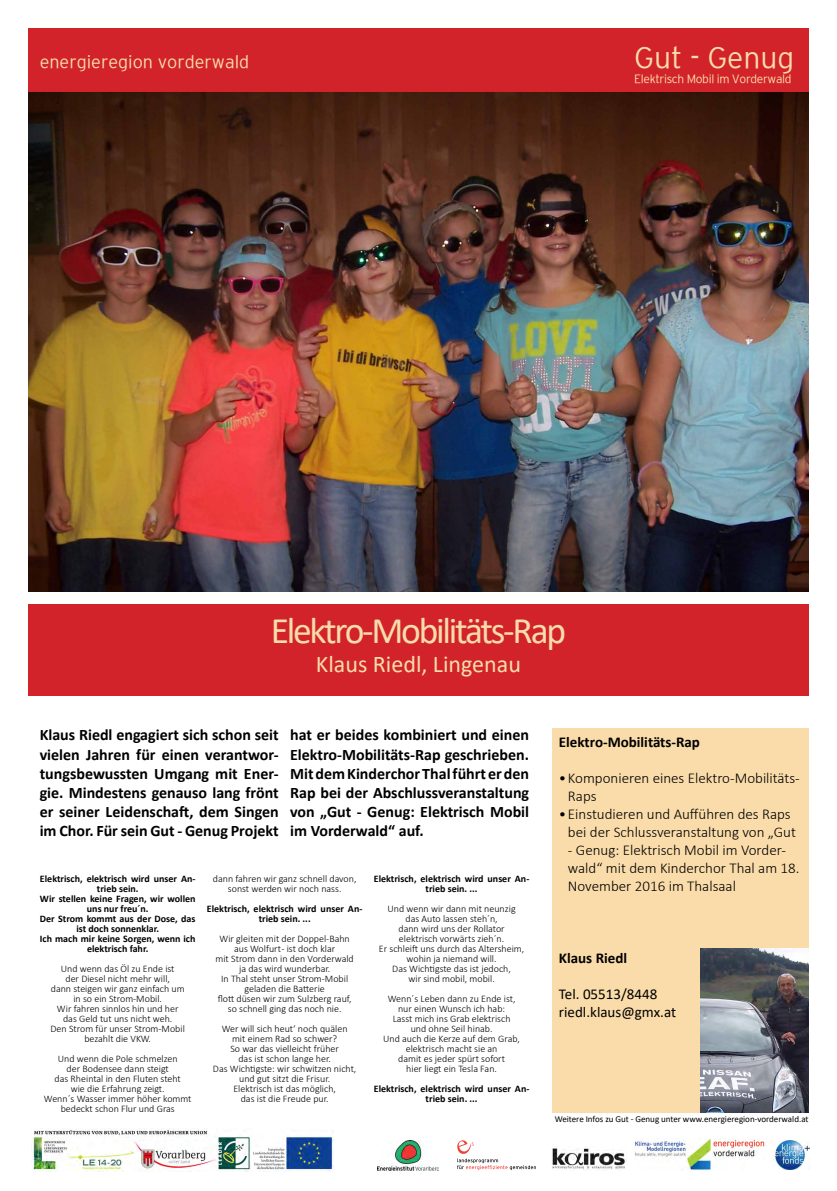
<style>
.page{position:relative;width:837px;height:1191px;background:#fff}
.page>*{position:absolute;margin:0;border:0;box-sizing:border-box;transform-origin:0 0}
.t1{font:37.5px "Calibri";letter-spacing:-.06em;color:#f8dcab}
.t2{font:300 30px "Energieinstitut";color:#fadcaa}
.t3{font:24px "Calibri";color:#f8dcab}
.t4{font:300 18px "Energieinstitut";color:#fadcaa}
.t5{font:700 16px/19.2px "Calibri";color:#000;text-align:justify}
.t6{font:300 15px/18px "Calibri";color:#000}
.t7{font:700 15px "Calibri";color:#000}
.t8{font:15px/18px "Calibri";color:#000}
.t9{font:300 12px "Energieinstitut";letter-spacing:-.03em;color:#fadcaa}
.t10{font:300 10px/10px "Calibri";color:#000;text-align:center}
.t11{font:700 10px/10px "Calibri";color:#000;text-align:center}
.t12{font:9px "Calibri";color:#000}
</style>
<div class="page">
<img style="left:28px;top:92px;width:780px;height:500px">
<div style="left:28px;top:28px;width:780px;height:64px;background:#d2232a"></div>
<svg style="left:457px;top:1140px;width:79px;height:30px"></svg>
<img style="left:635px;top:1138px;width:130px;height:32px">
<div style="left:28px;top:604px;width:780px;height:91px;background:#d2232a"></div>
<div style="left:551px;top:728px;width:257px;height:384px;background:#fadcaa"></div>
<img style="left:700px;top:949px;width:108px;height:163px">
<img style="left:377px;top:1140px;width:61px;height:30px">
<img style="left:552px;top:1146px;width:73px;height:24px">
<img style="left:772px;top:1140px;width:36px;height:29px">
<img style="left:32px;top:1128px;width:301px;height:43px">
<h3 class="t4" style="left:40px;top:52px;width:211px">energieregion vorderwald</h3>
<h2 class="t2" style="left:634px;top:41px;width:161px">Gut - Genug</h2>
<p class="t9" style="left:634px;top:72px;width:159px">Elektrisch Mobil im Vorderwald</p>
<h1 class="t1" style="left:270px;top:605px;width:297px">Elektro-Mobilitäts-Rap</h1>
<h3 class="t3" style="left:316px;top:647px;width:206px">Klaus Riedl, Lingenau</h3>
<h3 class="t5" style="left:40px;top:725px;width:240px">Klaus Riedl engagiert sich schon seit vielen Jahren für einen verantwor&shy;tungsbewussten Umgang mit Ener&shy;gie. Mindestens genauso lang frönt er seiner Leidenschaft, dem Singen im Chor. Für sein Gut - Genug Projekt</h3>
<h3 class="t5" style="left:290px;top:725px;width:240px">hat er beides kombiniert und einen Elektro-Mobilitäts-Rap geschrieben.<br>Mit dem Kinderchor Thal führt er den Rap bei der Abschlussveranstaltung von „Gut - Genug: Elektrisch Mobil im Vorderwald“ auf.</h3>
<p class="t11" style="left:40px;top:873px;width:157px">Elektrisch, elektrisch wird unser An&shy;trieb sein.<br>Wir stellen keine Fragen, wir wollen uns nur freu´n.<br>Der Strom kommt aus der Dose, das ist doch sonnenklar.<br>Ich mach mir keine Sorgen, wenn ich elektrisch fahr.</p>
<p class="t10" style="left:51px;top:963px;width:136px">Und wenn das Öl zu Ende ist<br>der Diesel nicht mehr will,<br>dann steigen wir ganz einfach um in so ein Strom-Mobil.<br>Wir fahren sinnlos hin und her das Geld tut uns nicht weh.<br>Den Strom für unser Strom-Mobil bezahlt die VKW.</p>
<p class="t10" style="left:44px;top:1053px;width:149px">Und wenn die Pole schmelzen<br>der Bodensee dann steigt<br>das Rheintal in den Fluten steht<br>wie die Erfahrung zeigt.<br>Wenn´s Wasser immer höher kommt bedeckt schon Flur und Gras</p>
<p class="t10" style="left:213px;top:873px;width:145px">dann fahren wir ganz schnell davon, sonst werden wir noch nass.</p>
<p class="t11" style="left:207px;top:903px;width:157px">Elektrisch, elektrisch wird unser An&shy;trieb sein. ...</p>
<p class="t10" style="left:215px;top:933px;width:140px">Wir gleiten mit der Doppel-Bahn aus Wolfurt - ist doch klar<br>mit Strom dann in den Vorderwald ja das wird wunderbar.<br>In Thal steht unser Strom-Mobil geladen die Batterie<br>flott düsen wir zum Sulzberg rauf, so schnell ging das noch nie.</p>
<p class="t10" style="left:213px;top:1023px;width:145px">Wer will sich heut‘ noch quälen<br>mit einem Rad so schwer?<br>So war das vielleicht früher<br>das ist schon lange her.<br>Das Wichtigste: wir schwitzen nicht, und gut sitzt die Frisur.<br>Elektrisch ist das möglich,<br>das ist die Freude pur.</p>
<p class="t11" style="left:373px;top:873px;width:157px">Elektrisch, elektrisch wird unser An&shy;trieb sein. ...</p>
<p class="t10" style="left:379px;top:903px;width:147px">Und wenn wir dann mit neunzig<br>das Auto lassen steh´n,<br>dann wird uns der Rollator elektrisch vorwärts zieh´n.<br>Er schleift uns durch das Altersheim, wohin ja niemand will.<br>Das Wichtigste das ist jedoch,<br>wir sind mobil, mobil.</p>
<p class="t10" style="left:383px;top:993px;width:138px">Wenn´s Leben dann zu Ende ist, nur einen Wunsch ich hab:<br>Lasst mich ins Grab elektrisch<br>und ohne Seil hinab.<br>Und auch die Kerze auf dem Grab, elektrisch macht sie an<br>damit es jeder spürt sofort<br>hier liegt ein Tesla Fan.</p>
<p class="t11" style="left:374px;top:1083px;width:157px">Elektrisch, elektrisch wird unser An&shy;trieb sein. ...</p>
<h3 class="t7" style="left:558px;top:731px;width:142px">Elektro-Mobilitäts-Rap</h3>
<h3 class="t6" style="left:567px;top:768px;width:233px;text-indent:-9px">•Komponieren eines Elektro-Mobilitäts-<br>Raps</h3>
<h3 class="t6" style="left:567px;top:804px;width:229px;text-indent:-9px">•Einstudieren und Aufführen des Raps bei der Schlussveranstaltung von „Gut</h3>
<h3 class="t6" style="left:567px;top:840px;width:233px">- Genug: Elektrisch Mobil im Vorder&shy;wald“ mit dem Kinderchor Thal am 18.<br>November 2016 im Thalsaal</h3>
<h3 class="t7" style="left:558px;top:947px;width:70px">Klaus Riedl</h3>
<h3 class="t8" style="left:558px;top:984px;width:119px">Tel. 05513/8448 riedl.klaus@gmx.at</h3>
<p class="t12" style="left:554px;top:1112px;width:255px">Weitere Infos zu Gut - Genug unter www.energieregion-vorderwald.at</p>
</div>
